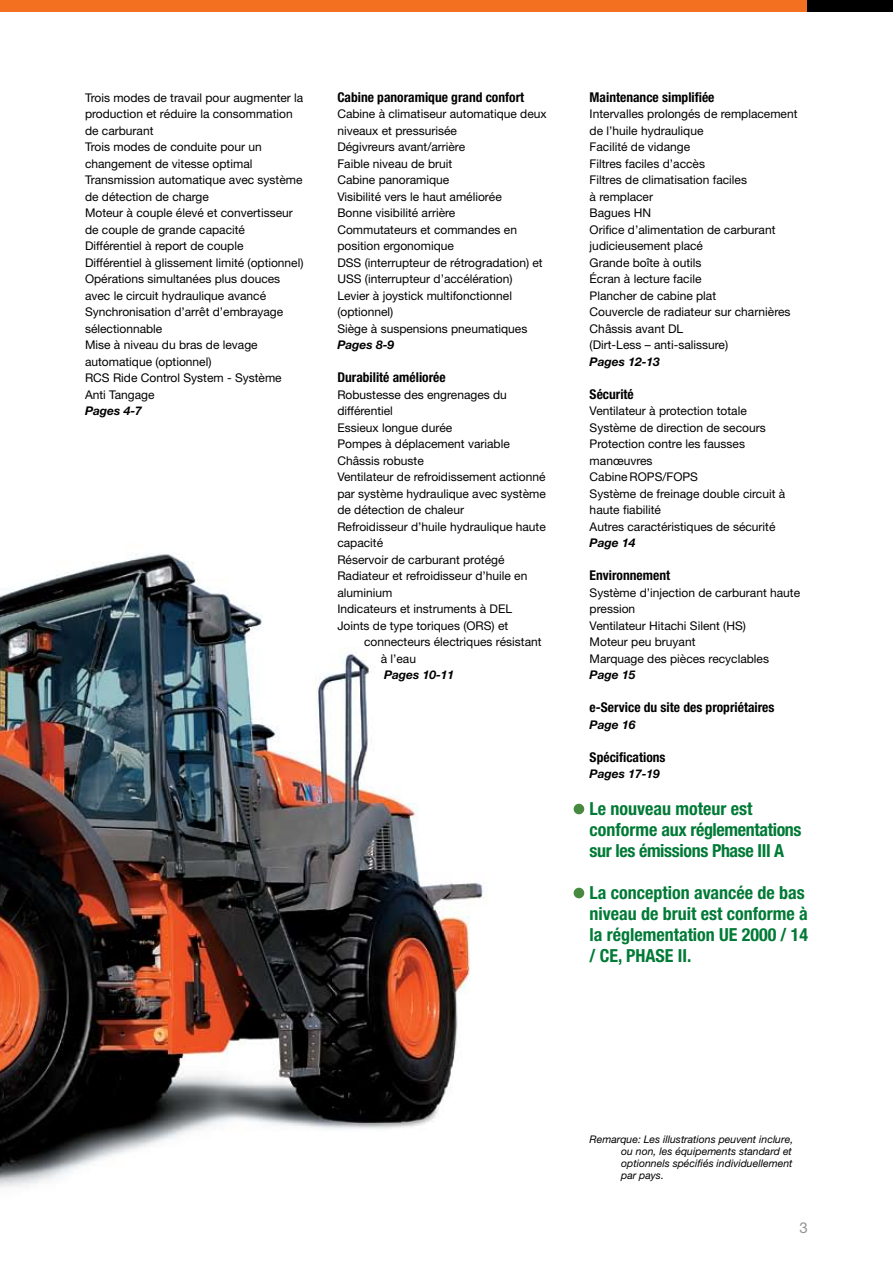
<style>
.page{position:relative;width:893px;height:1263px;background:#fff}
.page>*{position:absolute;margin:0;border:0;box-sizing:border-box;transform-origin:0 0}
.t1{font:700 condensed 18px/21px "Helvetica Neue";color:#007a36}
.t2{font:700 condensed 18px/21px "Helvetica Neue";letter-spacing:-.02em;color:#007a36}
.t3{font:15px "Helvetica Neue";color:#939598}
.t4{font:700 condensed 13.5px "Helvetica Neue";color:#000}
.t5{font:12px/16.5px "Helvetica Neue";color:#000}
.t6{font:italic 700 12px "Helvetica Neue";color:#000}
.t7{font:italic 10.5px/12px "Helvetica Neue";color:#000}
</style>
<div class="page">
<img style="left:0;top:554px;width:487px;height:633px">
<div style="left:574px;top:804px;width:10px;height:10px;background:#47893f;border-radius:50%"></div>
<div style="left:574px;top:888px;width:10px;height:10px;background:#47893f;border-radius:50%"></div>
<div style="left:0;top:0;width:893px;height:11px;background:#f37020"></div>
<div style="left:808px;top:0;width:85px;height:11px;background:#000"></div>
<p class="t5" style="left:85px;top:89px;width:220px">Trois modes de travail pour augmenter la production et réduire la consommation de carburant<br>Trois modes de conduite pour un changement de vitesse optimal<br>Transmission automatique avec système de détection de charge<br>Moteur à couple élevé et convertisseur de couple de grande capacité<br>Différentiel à report de couple<br>Différentiel à glissement limité (optionnel)<br>Opérations simultanées plus douces avec le circuit hydraulique avancé<br>Synchronisation d’arrêt d’embrayage sélectionnable<br>Mise à niveau du bras de levage automatique (optionnel)<br>RCS Ride Control System - Système<br>Anti Tangage</p>
<p class="t6" style="left:85px;top:403px;width:58px">Pages 4-7</p>
<p class="t4" style="left:337px;top:89px;width:188px">Cabine panoramique grand confort</p>
<p class="t5" style="left:337px;top:105px;width:211px">Cabine à climatiseur automatique deux niveaux et pressurisée<br>Dégivreurs avant/arrière<br>Faible niveau de bruit<br>Cabine panoramique<br>Visibilité vers le haut améliorée<br>Bonne visibilité arrière<br>Commutateurs et commandes en position ergonomique<br>DSS (interrupteur de rétrogradation) et<br>USS (interrupteur d’accélération)<br>Levier à joystick multifonctionnel (optionnel)<br>Siège à suspensions pneumatiques</p>
<p class="t6" style="left:337px;top:337px;width:58px">Pages 8-9</p>
<p class="t4" style="left:337px;top:369px;width:110px">Durabilité améliorée</p>
<p class="t5" style="left:337px;top:386px;width:210px">Robustesse des engrenages du différentiel<br>Essieux longue durée<br>Pompes à déplacement variable<br>Châssis robuste<br>Ventilateur de refroidissement actionné par système hydraulique avec système de détection de chaleur<br>Refroidisseur d’huile hydraulique haute capacité<br>Réservoir de carburant protégé<br>Radiateur et refroidisseur d’huile en aluminium<br>Indicateurs et instruments à DEL<br>Joints de type toriques (ORS) et</p>
<p class="t5" style="left:381px;top:633px;width:162px;text-indent:-17px">connecteurs électriques résistant à l’eau</p>
<p class="t6" style="left:384px;top:667px;width:72px">Pages 10-11</p>
<p class="t4" style="left:590px;top:89px;width:126px">Maintenance simplifiée</p>
<p class="t5" style="left:590px;top:105px;width:209px">Intervalles prolongés de remplacement de l’huile hydraulique<br>Facilité de vidange<br>Filtres faciles d’accès<br>Filtres de climatisation faciles<br>à remplacer<br>Bagues HN<br>Orifice d’alimentation de carburant judicieusement placé<br>Grande boîte à outils<br>Écran à lecture facile<br>Plancher de cabine plat<br>Couvercle de radiateur sur charnières<br>Châssis avant DL<br>(Dirt-Less – anti-salissure)</p>
<p class="t6" style="left:590px;top:354px;width:72px">Pages 12-13</p>
<p class="t4" style="left:590px;top:386px;width:46px">Sécurité</p>
<p class="t5" style="left:590px;top:402px;width:197px">Ventilateur à protection totale<br>Système de direction de secours<br>Protection contre les fausses manœuvres<br>Cabine ROPS/FOPS<br>Système de freinage double circuit à haute fiabilité<br>Autres caractéristiques de sécurité</p>
<p class="t6" style="left:590px;top:535px;width:47px">Page 14</p>
<p class="t4" style="left:590px;top:567px;width:82px">Environnement</p>
<p class="t5" style="left:590px;top:584px;width:212px">Système d’injection de carburant haute pression<br>Ventilateur Hitachi Silent (HS)<br>Moteur peu bruyant<br>Marquage des pièces recyclables</p>
<p class="t6" style="left:590px;top:667px;width:47px">Page 15</p>
<p class="t4" style="left:590px;top:699px;width:186px">e-Service du site des propriétaires</p>
<p class="t6" style="left:590px;top:717px;width:47px">Page 16</p>
<p class="t4" style="left:590px;top:749px;width:77px">Spécifications</p>
<p class="t6" style="left:590px;top:766px;width:72px">Pages 17-19</p>
<h1 class="t2" style="left:590px;top:798px;width:213px">Le nouveau moteur est conforme aux réglementations sur les émissions Phase III A</h1>
<h1 class="t1" style="left:590px;top:882px;width:220px">La conception avancée de bas niveau de bruit est conforme à la réglementation UE 2000 / 14 / CE, PHASE II.</h1>
<p class="t7" style="left:621px;top:1133px;width:174px;text-indent:-32px">Remarque: Les illustrations peuvent inclure, ou non, les équipements standard et optionnels spécifiés individuellement par pays.</p>
<p class="t3" style="left:800px;top:1219px;width:10px">3</p>
</div>
